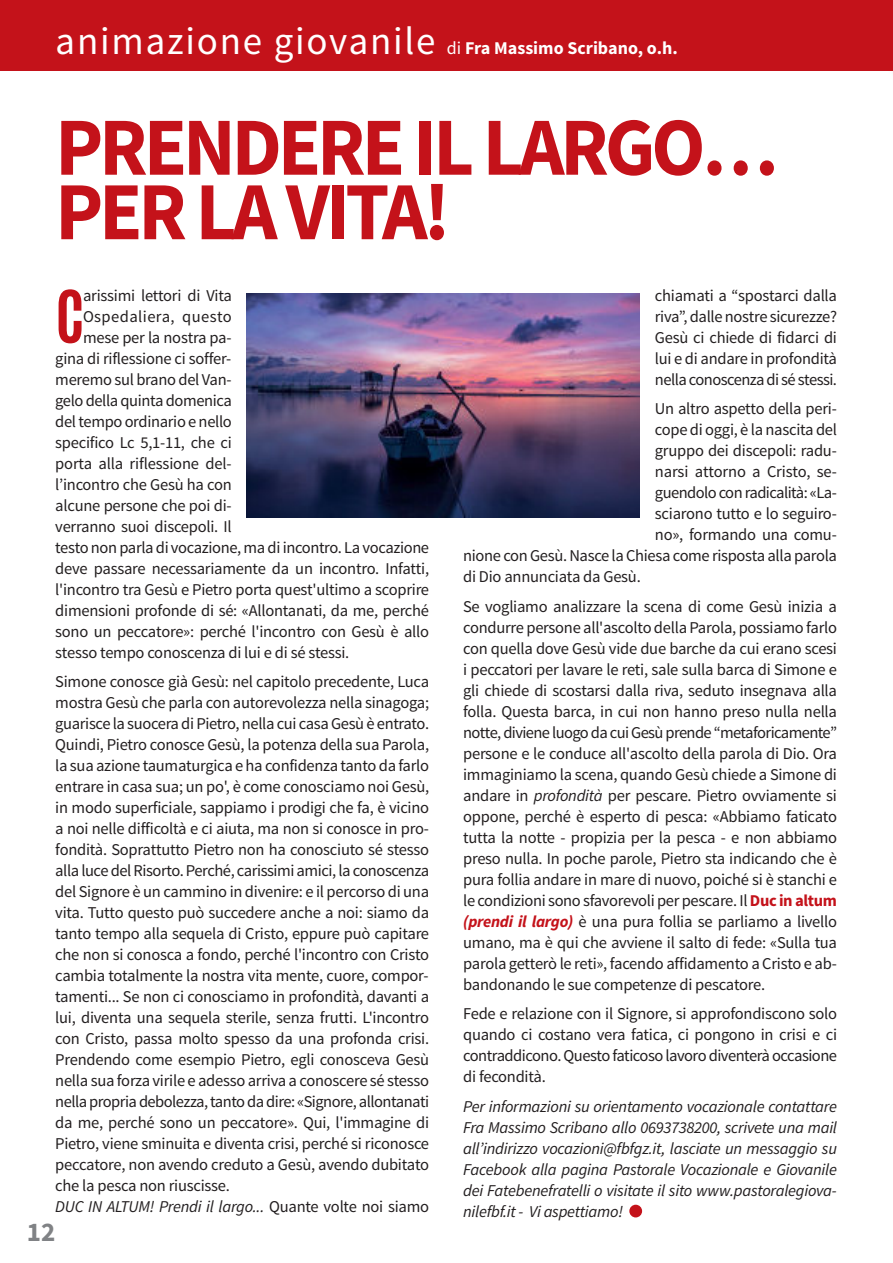
<style>
.page{position:relative;width:893px;height:1263px;background:#fff}
.page>*{position:absolute;margin:0;border:0;box-sizing:border-box;transform-origin:0 0}
.t1{font:700 82.5px/64.5px "Source Sans Pro";letter-spacing:-.05em;color:#c4121a;scale:.96 1}
.t2{font:700 61.5px "Antonio";color:#c4121a}
.t3{font:700 27px "Source Sans Pro";color:#808285}
.t4{font:700 18px "Source Sans Pro";color:#fff}
.t5{font:16.5px/21px "Source Sans Pro";letter-spacing:-.015em;color:#231f20;text-align:justify}
.t6{font:italic 16.5px/21px "Source Sans Pro";letter-spacing:-.015em;color:#231f20;text-align:justify}
.t7{font:16.5px "Source Sans Pro";letter-spacing:-.035em;color:#231f20}
.t8{font:16.5px "Source Sans Pro";letter-spacing:.025em;color:#231f20}
.s1{font-weight:400;font-size:39px}
.s2{font-weight:400}
.s3{font-style:italic}
.s4{font-weight:700;color:#c4121a}
.s5{font-weight:700;font-style:italic;color:#c4121a}
</style>
<div class="page">
<div style="left:0;top:0;width:893px;height:71px;background:#c4121a"></div>
<div style="left:629px;top:1205px;width:13px;height:12px;background:#c4121a;border-radius:50%"></div>
<img style="left:247px;top:294px;width:393px;height:224px">
<p class="t4" style="left:55px;top:36px;width:624px"><span class="s1">animazione giovanile</span> <span class="s2">di</span> Fra Massimo Scribano, o.h.</p>
<h1 class="t1" style="left:55px;top:118px;width:755px">PRENDERE IL LARGO…<br>PER LA VITA!</h1>
<h2 class="t2" style="left:55px;top:286px;width:30px">C</h2>
<p class="t5" style="left:83px;top:285px;width:150px">arissimi lettori di Vita</p>
<p class="t8" style="left:83px;top:306px;width:150px">Ospedaliera, questo</p>
<p class="t5" style="left:83px;top:327px;width:150px">mese per la nostra pa-</p>
<p class="t5" style="left:55px;top:348px;width:177px">gina di riflessione ci soffer-</p>
<p class="t5" style="left:55px;top:369px;width:178px">meremo sul brano del Van-</p>
<p class="t5" style="left:55px;top:390px;width:178px">gelo della quinta domenica</p>
<p class="t5" style="left:55px;top:411px;width:178px">del tempo ordinario e nello</p>
<p class="t5" style="left:55px;top:432px;width:178px">specifico Lc 5,1-11, che ci</p>
<p class="t5" style="left:55px;top:453px;width:178px">porta alla riflessione del-</p>
<p class="t5" style="left:55px;top:474px;width:178px">l’incontro che Gesù ha con</p>
<p class="t5" style="left:55px;top:495px;width:178px">alcune persone che poi di-</p>
<p class="t5" style="left:55px;top:516px;width:178px">verranno suoi discepoli. Il</p>
<p class="t5" style="left:55px;top:537px;width:375px">testo non parla di vocazione, ma di incontro. La vocazione</p>
<p class="t5" style="left:55px;top:558px;width:375px">deve passare necessariamente da un incontro. Infatti,</p>
<p class="t5" style="left:55px;top:579px;width:375px">l'incontro tra Gesù e Pietro porta quest'ultimo a scoprire</p>
<p class="t5" style="left:55px;top:600px;width:375px">dimensioni profonde di sé: «Allontanati, da me, perché</p>
<p class="t5" style="left:55px;top:621px;width:375px">sono un peccatore»: perché l'incontro con Gesù è allo</p>
<p class="t5" style="left:55px;top:642px;width:296px">stesso tempo conoscenza di lui e di sé stessi.</p>
<p class="t5" style="left:55px;top:672px;width:375px;text-align:left">Simone conosce già Gesù: nel capitolo precedente, Luca mostra Gesù che parla con autorevolezza nella sinagoga; guarisce la suocera di Pietro, nella cui casa Gesù è entrato.<br>Quindi, Pietro conosce Gesù, la potenza della sua Parola, la sua azione taumaturgica e ha confidenza tanto da farlo entrare in casa sua; un po', è come conosciamo noi Gesù, in modo superficiale, sappiamo i prodigi che fa, è vicino a noi nelle difficoltà e ci aiuta, ma non si conosce in pro&shy;fondità. Soprattutto Pietro non ha conosciuto sé stesso alla luce del Risorto. Perché, carissimi amici, la conoscenza del Signore è un cammino in divenire: e il percorso di una vita. Tutto questo può succedere anche a noi: siamo da tanto tempo alla sequela di Cristo, eppure può capitare che non si conosca a fondo, perché l'incontro con Cristo cambia totalmente la nostra vita mente, cuore, compor&shy;tamenti... Se non ci conosciamo in profondità, davanti a lui, diventa una sequela sterile, senza frutti. L'incontro con Cristo, passa molto spesso da una profonda crisi.<br>Prendendo come esempio Pietro, egli conosceva Gesù nella sua forza virile e adesso arriva a conoscere sé stesso nella propria debolezza, tanto da dire: «Signore, allontanati da me, perché sono un peccatore». Qui, l'immagine di Pietro, viene sminuita e diventa crisi, perché si riconosce peccatore, non avendo creduto a Gesù, avendo dubitato che la pesca non riuscisse.<br><span class="s3">DUC IN ALTUM! Prendi il largo...</span> Quante volte noi siamo</p>
<h3 class="t3" style="left:27px;top:1214px;width:30px">12</h3>
<p class="t5" style="left:655px;top:285px;width:184px">chiamati a “spostarci dalla riva”, dalle nostre sicurezze?<br>Gesù ci chiede di fidarci di lui e di andare in profondità nella conoscenza di sé stessi.</p>
<p class="t5" style="left:655px;top:399px;width:183px">Un altro aspetto della peri-</p>
<p class="t5" style="left:655px;top:420px;width:184px">cope di oggi, è la nascita del</p>
<p class="t5" style="left:655px;top:441px;width:183px">gruppo dei discepoli: radu-</p>
<p class="t5" style="left:655px;top:462px;width:183px">narsi attorno a Cristo, se-</p>
<p class="t7" style="left:655px;top:483px;width:183px">guendolo con radicalità: «La-</p>
<p class="t5" style="left:655px;top:504px;width:183px">sciarono tutto e lo seguiro-</p>
<p class="t5" style="left:655px;top:525px;width:183px">no», formando una comu-</p>
<p class="t5" style="left:463px;top:546px;width:375px">nione con Gesù. Nasce la Chiesa come risposta alla parola</p>
<p class="t5" style="left:463px;top:567px;width:179px">di Dio annunciata da Gesù.</p>
<p class="t5" style="left:463px;top:596px;width:375px">Se vogliamo analizzare la scena di come Gesù inizia a condurre persone all'ascolto della Parola, possiamo farlo con quella dove Gesù vide due barche da cui erano scesi i peccatori per lavare le reti, sale sulla barca di Simone e gli chiede di scostarsi dalla riva, seduto insegnava alla folla. Questa barca, in cui non hanno preso nulla nella notte, diviene luogo da cui Gesù prende “metaforicamente” persone e le conduce all'ascolto della parola di Dio. Ora immaginiamo la scena, quando Gesù chiede a Simone di andare in <span class="s3">profondità</span> per pescare. Pietro ovviamente si oppone, perché è esperto di pesca: «Abbiamo faticato tutta la notte - propizia per la pesca - e non abbiamo preso nulla. In poche parole, Pietro sta indicando che è pura follia andare in mare di nuovo, poiché si è stanchi e le condizioni sono sfavorevoli per pescare. Il <span class="s4">Duc in altum </span><span class="s5">(prendi il largo)</span> è una pura follia se parliamo a livello umano, ma è qui che avviene il salto di fede: «Sulla tua parola getterò le reti», facendo affidamento a Cristo e ab&shy;bandonando le sue competenze di pescatore.</p>
<p class="t5" style="left:463px;top:1004px;width:375px">Fede e relazione con il Signore, si approfondiscono solo quando ci costano vera fatica, ci pongono in crisi e ci contraddicono. Questo faticoso lavoro diventerà occasione di fecondità.</p>
<p class="t6" style="left:463px;top:1096px;width:375px">Per informazioni su orientamento vocazionale contattare Fra Massimo Scribano allo 0693738200, scrivete una mail all’indirizzo vocazioni@fbfgz.it, lasciate un messaggio su Facebook alla pagina Pastorale Vocazionale e Giovanile dei Fatebenefratelli o visitate il sito www.pastoralegiova&shy;nilefbf.it - Vi aspettiamo!</p>
</div>
